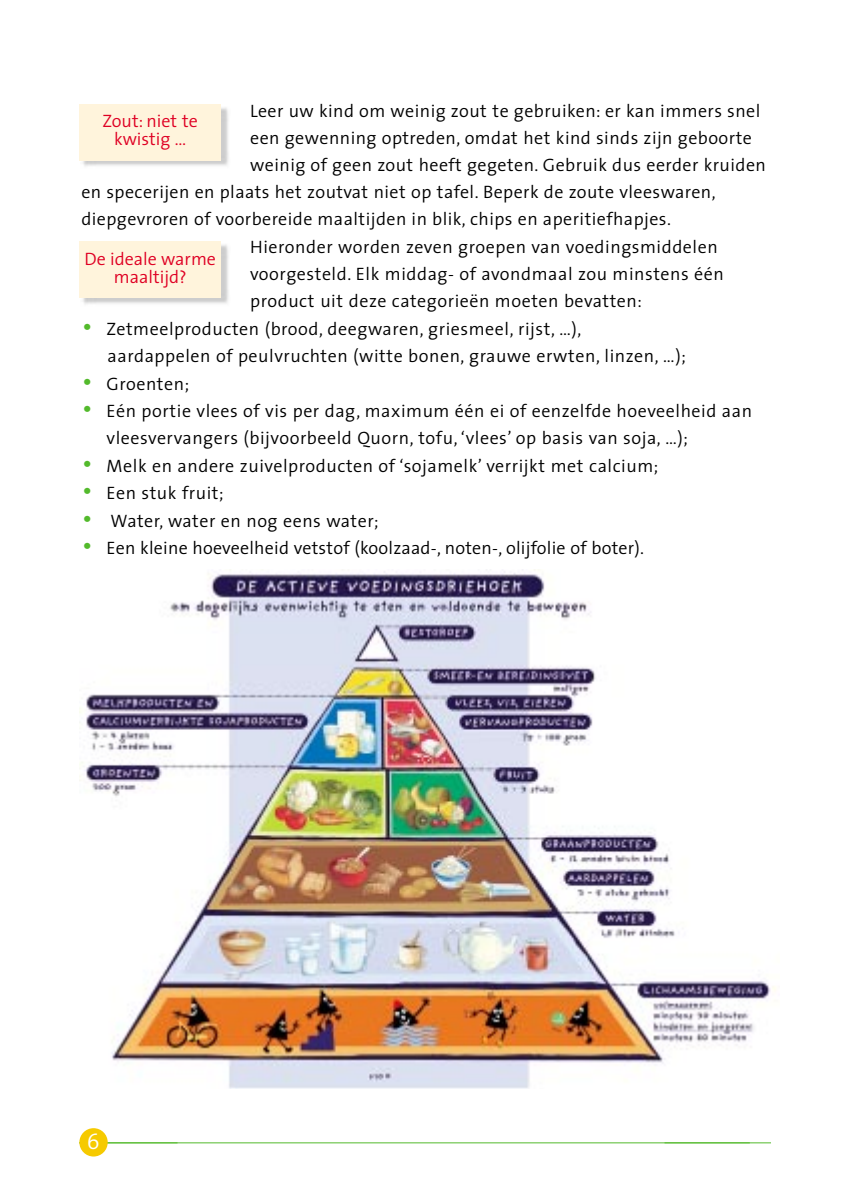
<style>
.page{position:relative;width:850px;height:1190px;background:#fff}
.page>*{position:absolute;margin:0;border:0;box-sizing:border-box;transform-origin:0 0}
.t1{font:300 22px "The Sans";color:#fff}
.t2{font:300 18px/27.6px "The Sans";letter-spacing:.025em;color:#000}
.t3{font:300 18px/18px "The Sans";color:#df0023;text-align:center}
.s1{font-size:28px;color:#53ba2c}
</style>
<div class="page">
<hr style="left:79px;top:1142px;width:692px;height:1px;background:#53ba2c">
<div style="left:79px;top:1128px;width:29px;height:29px;background:#f6ca00;border-radius:50%"></div>
<img style="left:81px;top:107px;width:148px;height:59px">
<div style="left:79px;top:104px;width:142px;height:56px;background:#fff4dc"></div>
<img style="left:83px;top:244px;width:146px;height:60px">
<div style="left:79px;top:241px;width:142px;height:57px;background:#fff4dc"></div>
<img style="left:79px;top:570px;width:697px;height:518px">
<p class="t2" style="left:250px;top:99px;width:512px">Leer uw kind om weinig zout te gebruiken: er kan immers snel</p>
<p class="t2" style="left:250px;top:126px;width:503px">een gewenning optreden, omdat het kind sinds zijn geboorte</p>
<p class="t2" style="left:250px;top:153px;width:517px">weinig of geen zout heeft gegeten. Gebruik dus eerder kruiden</p>
<p class="t2" style="left:81px;top:180px;width:636px">en specerijen en plaats het zoutvat niet op tafel. Beperk de zoute vleeswaren,</p>
<p class="t2" style="left:81px;top:207px;width:591px">diepgevroren of voorbereide maaltijden in blik, chips en aperitiefhapjes.</p>
<p class="t2" style="left:250px;top:235px;width:469px">Hieronder worden zeven groepen van voedingsmiddelen</p>
<p class="t2" style="left:250px;top:262px;width:475px">voorgesteld. Elk middag- of avondmaal zou minstens één</p>
<p class="t2" style="left:250px;top:289px;width:393px">product uit deze categorieën moeten bevatten:</p>
<p class="t2" style="left:108px;top:316px;width:580px;text-indent:-26px"><span class="s1">•</span> Zetmeelproducten (brood, deegwaren, griesmeel, rijst, …), aardappelen of peulvruchten (witte bonen, grauwe erwten, linzen, …);</p>
<p class="t2" style="left:81px;top:372px;width:109px"><span class="s1">•</span> Groenten;</p>
<p class="t2" style="left:107px;top:399px;width:647px;line-height:27px;text-indent:-25px"><span class="s1">•</span> Eén portie vlees of vis per dag, maximum één ei of eenzelfde hoeveelheid aan vleesvervangers (bijvoorbeeld Quorn, tofu, ‘vlees’ op basis van soja, …);</p>
<p class="t2" style="left:81px;top:454px;width:578px"><span class="s1">•</span> Melk en andere zuivelproducten of ‘sojamelk’ verrijkt met calcium;</p>
<p class="t2" style="left:81px;top:481px;width:144px"><span class="s1">•</span> Een stuk fruit;</p>
<p class="t2" style="left:81px;top:509px;width:299px"><span class="s1">•</span> Water, water en nog eens water;</p>
<p class="t2" style="left:81px;top:536px;width:564px"><span class="s1">•</span> Een kleine hoeveelheid vetstof (koolzaad-, noten-, olijfolie of boter).</p>
<p class="t3" style="left:103px;top:114px;width:97px">Zout: niet te kwistig …</p>
<p class="t3" style="left:84px;top:252px;width:133px">De ideale warme maaltijd?</p>
<p class="t1" style="left:87px;top:1134px;width:14px">6</p>
</div>
